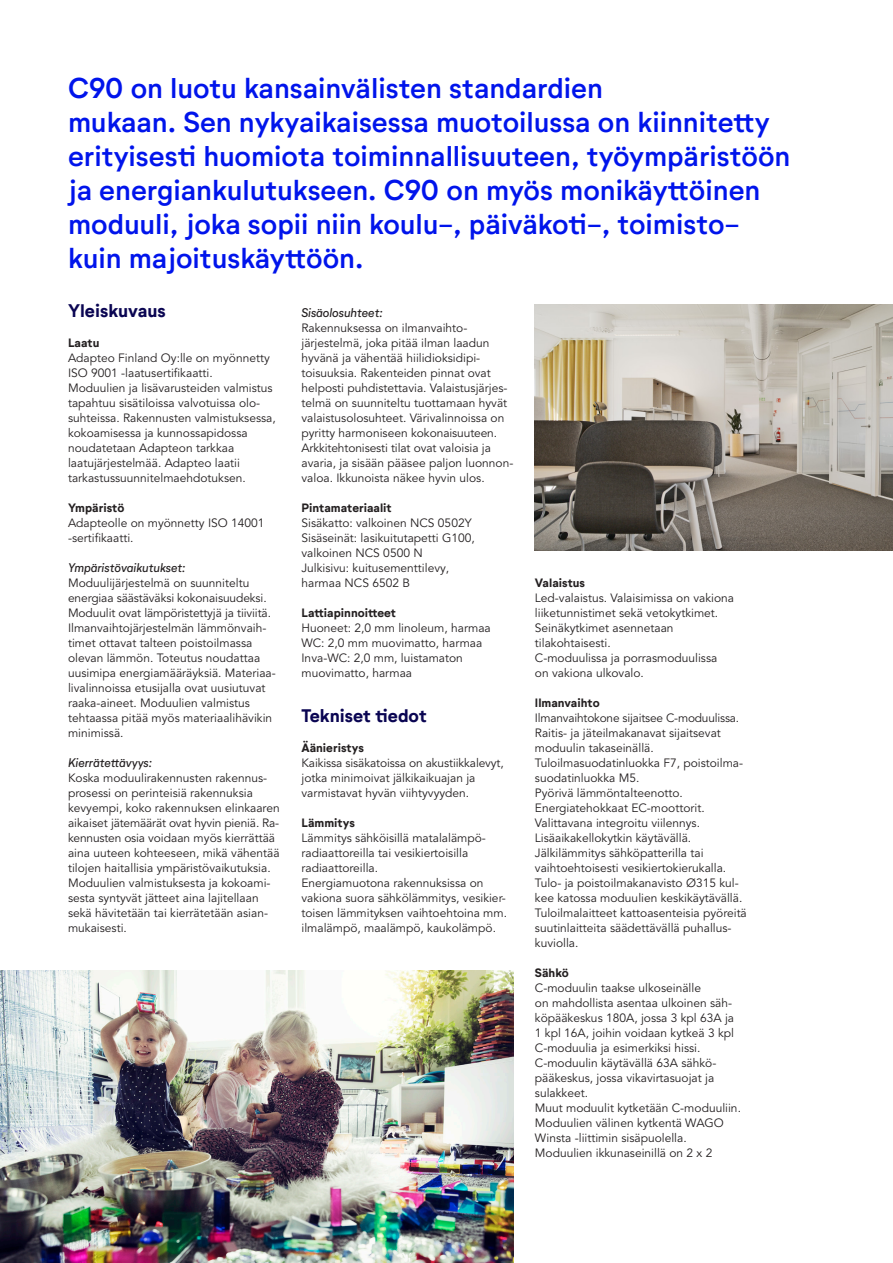
<style>
.page{position:relative;width:893px;height:1263px;background:#fff}
.page>*{position:absolute;margin:0;border:0;box-sizing:border-box;transform-origin:0 0}
.t1{font:500 28.2px/33.9px "Neutrif Studio";color:#0014eb}
.Rubrik_2{font:700 18px "Neutrif Studio";color:#0a0552}
.Brödtext{font:12px/15px "Avenir LT Pro";color:#231f20}
.Rubrik_3{font:700 12px "Neutrif Studio";color:#231f20}
.Rubrik_4{font:italic 12px "Neutrif Studio";color:#231f20}
</style>
<div class="page">
<img style="left:535px;top:304px;width:358px;height:247px">
<img style="left:0;top:971px;width:514px;height:292px">
<p class="t1" style="left:68px;top:72px;width:724px">C90 on luotu kansainvälisten standardien<br>mukaan. Sen nykyaikaisessa muotoilussa on kiinnitetty erityisesti huomiota toiminnallisuuteen, työympäristöön ja energiankulutukseen. C90 on myös monikäyttöinen moduuli, joka sopii niin koulu-, päiväkoti-, toimisto&shy;kuin majoituskäyttöön.</p>
<p class="Rubrik_4" style="left:301px;top:305px;width:83px">Sisäolosuhteet:</p>
<p class="Brödtext" style="left:301px;top:320px;width:213px">Rakennuksessa on ilmanvaihto&shy;järjestelmä, joka pitää ilman laadun hyvänä ja vähentää hiilidioksidipi&shy;toisuuksia. Rakenteiden pinnat ovat helposti puhdistettavia. Valaistusjärjes&shy;telmä on suunniteltu tuottamaan hyvät valaistusolosuhteet. Värivalinnoissa on pyritty harmoniseen kokonaisuuteen.<br>Arkkitehtonisesti tilat ovat valoisia ja avaria, ja sisään pääsee paljon luonnon&shy;valoa. Ikkunoista näkee hyvin ulos.</p>
<p class="Rubrik_3" style="left:301px;top:500px;width:92px">Pintamateriaalit</p>
<p class="Brödtext" style="left:301px;top:515px;width:172px">Sisäkatto: valkoinen NCS 0502Y</p>
<p class="Brödtext" style="left:301px;top:530px;width:175px">Sisäseinät: lasikuitutapetti G100, valkoinen NCS 0500 N</p>
<p class="Brödtext" style="left:301px;top:560px;width:149px">Julkisivu: kuitusementtilevy,</p>
<p class="Brödtext" style="left:301px;top:575px;width:110px">harmaa NCS 6502 B</p>
<p class="Rubrik_3" style="left:301px;top:605px;width:96px">Lattiapinnoitteet</p>
<p class="Brödtext" style="left:301px;top:620px;width:191px">Huoneet: 2,0 mm linoleum, harmaa</p>
<p class="Brödtext" style="left:301px;top:635px;width:182px">WC: 2,0 mm muovimatto, harmaa</p>
<p class="Brödtext" style="left:301px;top:650px;width:163px">Inva-WC: 2,0 mm, luistamaton muovimatto, harmaa</p>
<p class="Rubrik_2" style="left:301px;top:704px;width:127px">Tekniset tiedot</p>
<p class="Rubrik_3" style="left:301px;top:740px;width:64px">Äänieristys</p>
<p class="Brödtext" style="left:301px;top:755px;width:204px">Kaikissa sisäkatoissa on akustiikkalevyt, jotka minimoivat jälkikaikuajan ja varmistavat hyvän viihtyvyyden.</p>
<p class="Rubrik_3" style="left:301px;top:815px;width:55px">Lämmitys</p>
<p class="Brödtext" style="left:301px;top:830px;width:186px">Lämmitys sähköisillä matalalämpö&shy;radiaattoreilla tai vesikiertoisilla radiaattoreilla.</p>
<p class="Brödtext" style="left:301px;top:875px;width:207px">Energiamuotona rakennuksissa on vakiona suora sähkölämmitys, vesikier&shy;toisen lämmityksen vaihtoehtoina mm. ilmalämpö, maalämpö, kaukolämpö.</p>
<p class="Rubrik_2" style="left:68px;top:299px;width:99px">Yleiskuvaus</p>
<p class="Rubrik_3" style="left:68px;top:335px;width:33px">Laatu</p>
<p class="Brödtext" style="left:68px;top:350px;width:203px">Adapteo Finland Oy:lle on myönnetty<br>ISO 9001 -laatusertifikaatti.</p>
<p class="Brödtext" style="left:68px;top:380px;width:209px">Moduulien ja lisävarusteiden valmistus tapahtuu sisätiloissa valvotuissa olo&shy;suhteissa. Rakennusten valmistuksessa, kokoamisessa ja kunnossapidossa noudatetaan Adapteon tarkkaa laatujärjestelmää. Adapteo laatii tarkastussuunnitelmaehdotuksen.</p>
<p class="Rubrik_3" style="left:68px;top:500px;width:58px">Ympäristö</p>
<p class="Brödtext" style="left:68px;top:515px;width:198px">Adapteolle on myönnetty ISO 14001 -sertifikaatti.</p>
<p class="Rubrik_4" style="left:68px;top:560px;width:119px">Ympäristövaikutukset:</p>
<p class="Brödtext" style="left:68px;top:575px;width:209px">Moduulijärjestelmä on suunniteltu energiaa säästäväksi kokonaisuudeksi.<br>Moduulit ovat lämpöristettyjä ja tiiviitä.<br>Ilmanvaihtojärjestelmän lämmönvaih&shy;timet ottavat talteen poistoilmassa olevan lämmön. Toteutus noudattaa uusimipa energiamääräyksiä. Materiaa&shy;livalinnoissa etusijalla ovat uusiutuvat raaka-aineet. Moduulien valmistus tehtaassa pitää myös materiaalihävikin minimissä.</p>
<p class="Rubrik_4" style="left:68px;top:755px;width:86px">Kierrätettävyys:</p>
<p class="Brödtext" style="left:68px;top:770px;width:213px">Koska moduulirakennusten rakennus&shy;prosessi on perinteisiä rakennuksia kevyempi, koko rakennuksen elinkaaren aikaiset jätemäärät ovat hyvin pieniä. Ra&shy;kennusten osia voidaan myös kierrättää aina uuteen kohteeseen, mikä vähentää tilojen haitallisia ympäristövaikutuksia.<br>Moduulien valmistuksesta ja kokoami&shy;sesta syntyvät jätteet aina lajitellaan sekä hävitetään tai kierrätetään asian&shy;mukaisesti.</p>
<p class="Rubrik_3" style="left:535px;top:575px;width:52px">Valaistus</p>
<p class="Brödtext" style="left:535px;top:590px;width:201px">Led-valaistus. Valaisimissa on vakiona liiketunnistimet sekä vetokytkimet.<br>Seinäkytkimet asennetaan tilakohtaisesti.</p>
<p class="Brödtext" style="left:535px;top:650px;width:184px">C-moduulissa ja porrasmoduulissa on vakiona ulkovalo.</p>
<p class="Rubrik_3" style="left:535px;top:695px;width:66px">Ilmanvaihto</p>
<p class="Brödtext" style="left:535px;top:710px;width:206px">Ilmanvaihtokone sijaitsee C-moduulissa.</p>
<p class="Brödtext" style="left:535px;top:725px;width:187px">Raitis- ja jäteilmakanavat sijaitsevat moduulin takaseinällä.</p>
<p class="Brödtext" style="left:535px;top:755px;width:210px">Tuloilmasuodatinluokka F7, poistoilma&shy;suodatinluokka M5.</p>
<p class="Brödtext" style="left:535px;top:785px;width:149px">Pyörivä lämmöntalteenotto.</p>
<p class="Brödtext" style="left:535px;top:800px;width:171px">Energiatehokkaat EC-moottorit.</p>
<p class="Brödtext" style="left:535px;top:815px;width:167px">Valittavana integroitu viilennys.</p>
<p class="Brödtext" style="left:535px;top:830px;width:158px">Lisäaikakellokytkin käytävällä.</p>
<p class="Brödtext" style="left:535px;top:845px;width:193px">Jälkilämmitys sähköpatterilla tai vaihtoehtoisesti vesikiertokierukalla.</p>
<p class="Brödtext" style="left:535px;top:875px;width:209px">Tulo- ja poistoilmakanavisto Ø315 kul&shy;kee katossa moduulien keskikäytävällä.</p>
<p class="Brödtext" style="left:535px;top:905px;width:213px">Tuloilmalaitteet kattoasenteisia pyöreitä suutinlaitteita säädettävällä puhallus&shy;kuviolla.</p>
<p class="Rubrik_3" style="left:535px;top:965px;width:35px">Sähkö</p>
<p class="Brödtext" style="left:535px;top:980px;width:201px">C-moduulin taakse ulkoseinälle<br>on mahdollista asentaa ulkoinen säh&shy;köpääkeskus 180A, jossa 3 kpl 63A ja 1 kpl 16A, joihin voidaan kytkeä 3 kpl C-moduulia ja esimerkiksi hissi.</p>
<p class="Brödtext" style="left:535px;top:1055px;width:183px">C-moduulin käytävällä 63A sähkö&shy;pääkeskus, jossa vikavirtasuojat ja sulakkeet.</p>
<p class="Brödtext" style="left:535px;top:1100px;width:208px">Muut moduulit kytketään C-moduuliin.<br>Moduulien välinen kytkentä WAGO<br>Winsta -liittimin sisäpuolella.</p>
<p class="Brödtext" style="left:535px;top:1145px;width:179px">Moduulien ikkunaseinillä on 2 x 2</p>
</div>
